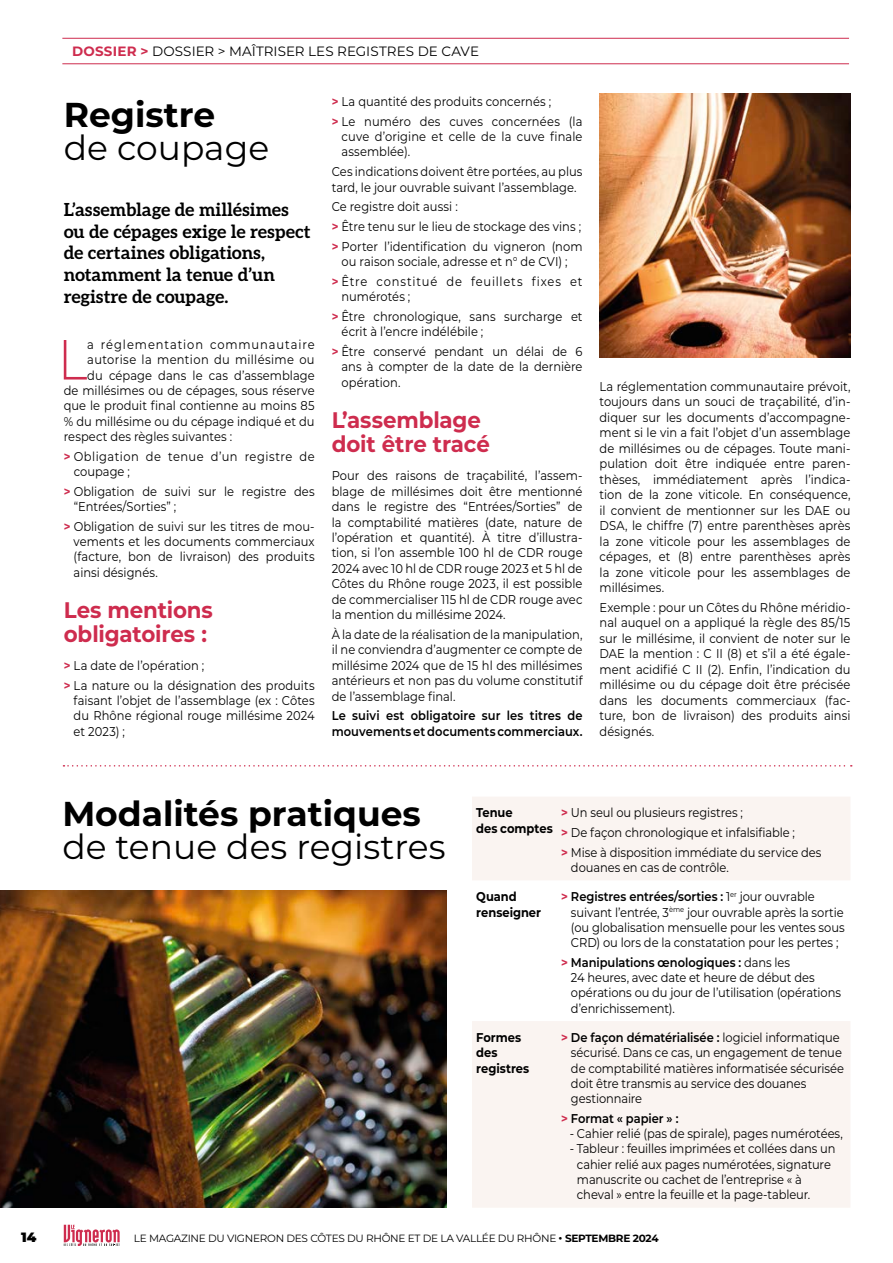
<style>
.page{position:relative;width:893px;height:1263px;background:#fff}
.page>*{position:absolute;margin:0;border:0;box-sizing:border-box;transform-origin:0 0}
.t1{font:300 56.4px "Montserrat";color:#ce2c4e;scale:.9 1}
.t2{font:34.5px "Montserrat";color:#000}
.t3{font:700 34.5px "Montserrat";color:#000}
.t4{font:700 22.5px/24px "Montserrat";letter-spacing:-.01em;color:#ce2c4e;scale:.95 1}
.t5{font:700 18px/21.6px "Aleo";letter-spacing:-.005em;color:#000}
.t6{font:13.5px "Montserrat";letter-spacing:.005em;color:#000}
.t7{font:900 13.5px "Montserrat";color:#000}
.t8{font:12.75px/15.5px "Montserrat";color:#000;scale:.9 1}
.t9{font:600 12.75px/15.5px "Montserrat";letter-spacing:.005em;color:#000;scale:.9 1}
.t10{font:12.75px/19.6px "Montserrat";letter-spacing:.055em;color:#000;text-align:center;scale:.9 1}
.t11{font:700 12.75px/15.3px "Montserrat";color:#000;scale:.9 1}
.t12{font:12.75px/15.3px "Montserrat";letter-spacing:.035em;color:#000;scale:.9 1}
.t13{font:12.75px "Montserrat";letter-spacing:.03em;color:#000;scale:.9 1}
.t14{font:12.75px "Montserrat";letter-spacing:.08em;color:#000;scale:.9 1}
.t15{font:10.5px "Montserrat";letter-spacing:-.025em;color:#000}
.s1{font-weight:700;color:#ce2c4e}
.s2{font-weight:600}
.s3{font-weight:700}
</style>
<div class="page">
<img style="left:0;top:890px;width:446px;height:318px">
<svg style="left:472px;top:797px;width:378px;height:411px;fill:#faf4f1"></svg>
<img style="left:600px;top:94px;width:250px;height:263px">
<svg style="left:63px;top:765px;width:789px;height:1px"></svg>
<hr style="left:62px;top:38px;width:787px;height:1px;background:#ce2c4e">
<hr style="left:62px;top:63px;width:787px;height:1px;background:#ce2c4e">
<svg style="left:64px;top:1225px;width:56px;height:21px"></svg>
<p class="t6" style="left:72px;top:42px;width:408px"><span class="s1">DOSSIER &gt;</span> DOSSIER &gt; MAÎTRISER LES REGISTRES DE CAVE</p>
<h2 class="t3" style="left:64px;top:90px;width:153px">Registre</h2>
<h2 class="t2" style="left:64px;top:124px;width:207px">de coupage</h2>
<h3 class="t5" style="left:64px;top:198px;width:248px">L’assemblage de millésimes ou de cépages exige le respect de certaines obligations, notamment la tenue d’un registre de coupage.</h3>
<h1 class="t1" style="left:58px;top:321px;width:35px">L</h1>
<p class="t14" style="left:87px;top:336px;width:254px">a réglementation communautaire</p>
<p class="t13" style="left:87px;top:351px;width:254px">autorise la mention du millésime ou</p>
<p class="t8" style="left:87px;top:367px;width:254px">du cépage dans le cas d’assemblage</p>
<p class="t8" style="left:64px;top:382px;width:280px">de millésimes ou de cépages, sous réserve</p>
<p class="t8" style="left:64px;top:398px;width:280px">que le produit final contienne au moins 85</p>
<p class="t8" style="left:64px;top:413px;width:280px">% du millésime ou du cépage indiqué et du</p>
<p class="t8" style="left:64px;top:428px;width:189px">respect des règles suivantes :</p>
<p class="t12" style="left:74px;top:448px;width:269px;text-indent:-10px"><span class="s1">&gt;</span> Obligation de tenue d’un registre de coupage ;</p>
<p class="t8" style="left:74px;top:483px;width:269px;text-indent:-10px"><span class="s1">&gt;</span> Obligation de suivi sur le registre des “Entrées/Sorties” ;</p>
<p class="t8" style="left:74px;top:518px;width:269px;text-align:justify;text-indent:-10px"><span class="s1">&gt;</span> Obligation de suivi sur les titres de mou&shy;vements et les documents commerciaux (facture, bon de livraison) des produits ainsi désignés.</p>
<h3 class="t4" style="left:64px;top:597px;width:159px">Les mentions obligatoires :</h3>
<p class="t8" style="left:64px;top:655px;width:280px;line-height:19.6px"><span class="s1">&gt;</span> La date de l’opération ;<br><span class="s1">&gt;</span> La nature ou la désignation des produits</p>
<p class="t8" style="left:74px;top:692px;width:269px;text-align:justify">faisant l’objet de l’assemblage (ex : Côtes du Rhône régional rouge millésime 2024 et 2023) ;</p>
<p class="t8" style="left:332px;top:91px;width:280px;line-height:19.6px"><span class="s1">&gt;</span> La quantité des produits concernés ;<br><span class="s1">&gt;</span> Le numéro des cuves concernées (la</p>
<p class="t8" style="left:342px;top:128px;width:269px">cuve d’origine et celle de la cuve finale assemblée).</p>
<p class="t8" style="left:332px;top:163px;width:280px">Ces indications doivent être portées, au plus tard, le jour ouvrable suivant l’assemblage.</p>
<p class="t8" style="left:332px;top:196px;width:280px;line-height:19.6px">Ce registre doit aussi :<br><span class="s1">&gt;</span> Être tenu sur le lieu de stockage des vins ; <span class="s1">&gt;</span> Porter l’identification du vigneron (nom</p>
<p class="t10" style="left:332px;top:251px;width:280px">ou raison sociale, adresse et n° de CVI) ;<br><span class="s1">&gt;</span> Être constitué de feuillets fixes et</p>
<p class="t8" style="left:332px;top:286px;width:280px;line-height:19.6px;text-indent:10px">numérotés ;<br><span class="s1">&gt;</span> Être chronologique, sans surcharge et</p>
<p class="t8" style="left:332px;top:321px;width:280px;line-height:19.6px;text-indent:10px">écrit à l’encre indélébile ;<br><span class="s1">&gt;</span> Être conservé pendant un délai de 6</p>
<p class="t8" style="left:342px;top:359px;width:269px">ans à compter de la date de la dernière opération.</p>
<h3 class="t4" style="left:332px;top:407px;width:168px">L’assemblage doit être tracé</h3>
<p class="t8" style="left:332px;top:468px;width:280px;text-align:justify">Pour des raisons de traçabilité, l’assem&shy;blage de millésimes doit être mentionné dans le registre des “Entrées/Sorties” de la comptabilité matières (date, nature de l’opération et quantité). À titre d’illustra&shy;tion, si l’on assemble 100 hl de CDR rouge 2024 avec 10 hl de CDR rouge 2023 et 5 hl de Côtes du Rhône rouge 2023, il est possible de commercialiser 115 hl de CDR rouge avec la mention du millésime 2024.</p>
<p class="t8" style="left:332px;top:626px;width:280px;text-align:justify">À la date de la réalisation de la manipulation, il ne conviendra d’augmenter ce compte de millésime 2024 que de 15 hl des millésimes antérieurs et non pas du volume constitutif de l’assemblage final.</p>
<p class="t9" style="left:332px;top:707px;width:280px">Le suivi est obligatoire sur les titres de mouvements et documents commerciaux.</p>
<p class="t8" style="left:600px;top:378px;width:280px;text-align:justify">La réglementation communautaire prévoit, toujours dans un souci de traçabilité, d’in&shy;diquer sur les documents d’accompagne&shy;ment si le vin a fait l’objet d’un assemblage de millésimes ou de cépages. Toute mani&shy;pulation doit être indiquée entre paren&shy;thèses, immédiatement après l’indica&shy;tion de la zone viticole. En conséquence, il convient de mentionner sur les DAE ou DSA, le chiffre (7) entre parenthèses après la zone viticole pour les assemblages de cépages, et (8) entre parenthèses après la zone viticole pour les assemblages de millésimes.</p>
<p class="t8" style="left:600px;top:599px;width:280px;text-align:justify">Exemple : pour un Côtes du Rhône méridio&shy;nal auquel on a appliqué la règle des 85/15 sur le millésime, il convient de noter sur le DAE la mention : C II (8) et s’il a été égale&shy;ment acidifié C II (2). Enfin, l’indication du millésime ou du cépage doit être précisée dans les documents commerciaux (fac&shy;ture, bon de livraison) des produits ainsi désignés.</p>
<h2 class="t3" style="left:62px;top:789px;width:360px">Modalités pratiques</h2>
<h2 class="t2" style="left:62px;top:823px;width:385px">de tenue des registres</h2>
<p class="t11" style="left:476px;top:805px;width:87px">Tenue<br>des comptes</p>
<p class="t8" style="left:561px;top:803px;width:290px;line-height:19.5px"><span class="s1">&gt;</span> Un seul ou plusieurs registres ;<br><span class="s1">&gt;</span> De façon chronologique et infalsifiable ;<br><span class="s1">&gt;</span> Mise à disposition immédiate du service des</p>
<p class="t8" style="left:571px;top:859px;width:177px">douanes en cas de contrôle.</p>
<p class="t11" style="left:476px;top:888px;width:74px">Quand renseigner</p>
<p class="t8" style="left:571px;top:888px;width:306px;text-indent:-10px"><span class="s1">&gt;</span> <span class="s2">Registres entrées/sorties :</span> 1<sup>er</sup> jour ouvrable suivant l’entrée, 3<sup>ème</sup> jour ouvrable après la sortie (ou globalisation mensuelle pour les ventes sous CRD) ou lors de la constatation pour les pertes ;</p>
<p class="t8" style="left:571px;top:954px;width:302px;text-indent:-10px"><span class="s1">&gt;</span> <span class="s2">Manipulations œnologiques :</span> dans les<br>24 heures, avec date et heure de début des opérations ou du jour de l’utilisation (opérations d’enrichissement).</p>
<p class="t11" style="left:476px;top:1029px;width:60px">Formes des registres</p>
<p class="t8" style="left:571px;top:1029px;width:305px;text-indent:-10px"><span class="s1">&gt;</span> <span class="s2">De façon dématérialisée :</span> logiciel informatique sécurisé. Dans ce cas, un engagement de tenue de comptabilité matières informatisée sécurisée doit être transmis au service des douanes gestionnaire</p>
<p class="t9" style="left:561px;top:1110px;width:132px"><span class="s1">&gt;</span> Format « papier » :</p>
<p class="t8" style="left:570px;top:1125px;width:305px">- Cahier relié (pas de spirale), pages numérotées,</p>
<p class="t8" style="left:577px;top:1141px;width:289px;text-indent:-7px">- Tableur : feuilles imprimées et collées dans un cahier relié aux pages numérotées, signature manuscrite ou cachet de l’entreprise « à cheval » entre la feuille et la page-tableur.</p>
<p class="t7" style="left:21px;top:1227px;width:17px">14</p>
<p class="t15" style="left:134px;top:1231px;width:526px">LE MAGAZINE DU VIGNERON DES CÔTES DU RHÔNE ET DE LA VALLÉE DU RHÔNE <span class="s3">• SEPTEMBRE 2024</span></p>
</div>
